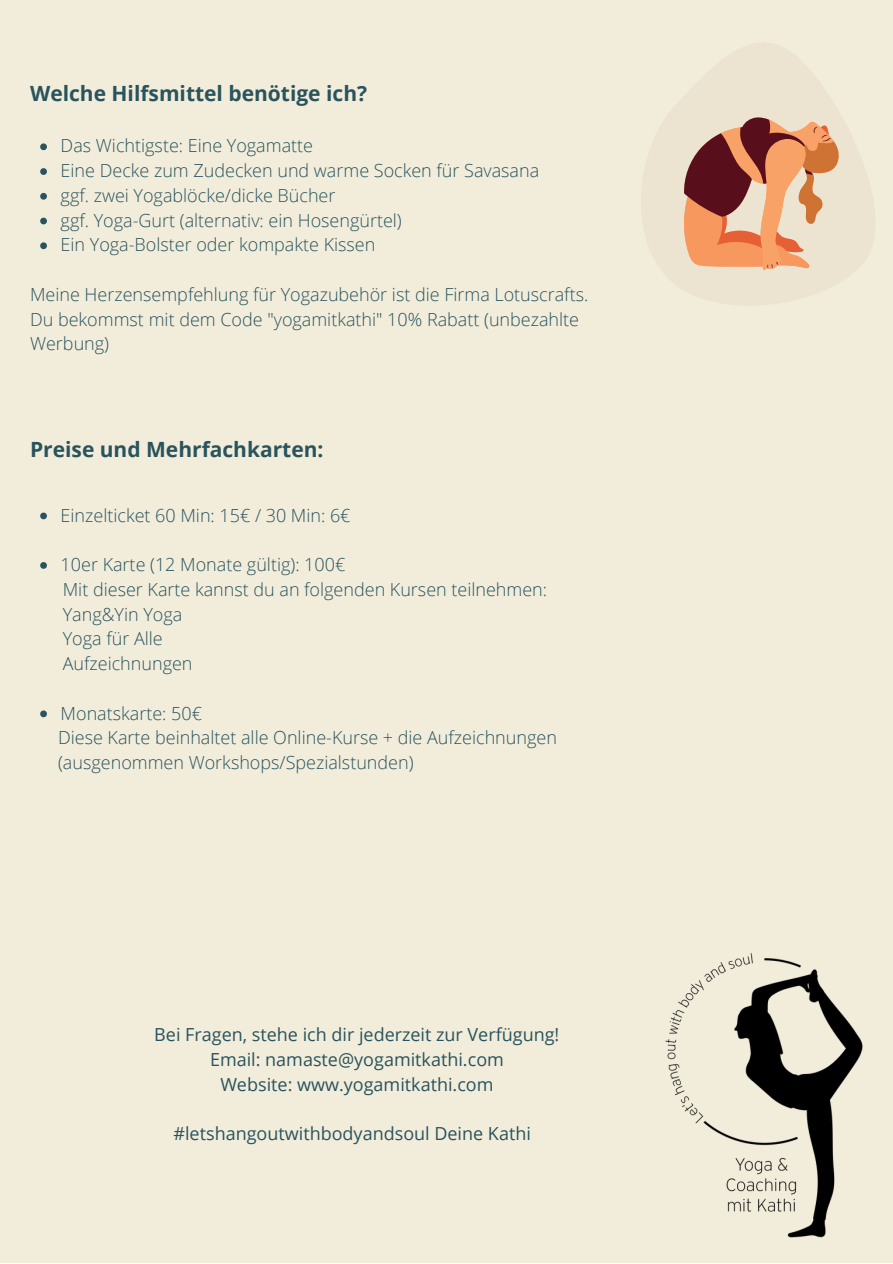
<style>
.page{position:relative;width:893px;height:1264px;background:#fff}
.page>*{position:absolute;margin:0;border:0;box-sizing:border-box;transform-origin:0 0}
.t1{font:700 21px "Open Sans";color:#29535d}
.t2{font:300 18px/24.8px "Open Sans";color:#29535d}
.t3{font:18px/24.8px "Open Sans";color:#29535d;text-align:center}
</style>
<div class="page">
<div style="left:0;top:0;width:892px;height:1262px;background:#f2eddb"></div>
<svg style="left:684px;top:117px;width:154px;height:153px"></svg>
<img style="left:665px;top:953px;width:198px;height:285px">
<svg style="left:40px;top:512px;width:7px;height:7px"></svg>
<svg style="left:40px;top:562px;width:7px;height:7px"></svg>
<svg style="left:40px;top:710px;width:7px;height:7px"></svg>
<svg style="left:40px;top:143px;width:7px;height:7px"></svg>
<svg style="left:40px;top:168px;width:7px;height:7px"></svg>
<svg style="left:40px;top:193px;width:7px;height:7px"></svg>
<svg style="left:40px;top:218px;width:7px;height:6px"></svg>
<svg style="left:40px;top:242px;width:7px;height:7px"></svg>
<p class="t1" style="left:30px;top:78px;width:338px">Welche Hilfsmittel benötige ich?</p>
<p class="t2" style="left:61px;top:133px;width:480px">Das Wichtigste: Eine Yogamatte<br>Eine Decke zum Zudecken und warme Socken für Savasana ggf. zwei Yogablöcke/dicke Bücher<br>ggf. Yoga-Gurt (alternativ: ein Hosengürtel)<br>Ein Yoga-Bolster oder kompakte Kissen</p>
<p class="t2" style="left:30px;top:281px;width:559px">Meine Herzensempfehlung für Yogazubehör ist die Firma Lotuscrafts.<br>Du bekommst mit dem Code "yogamitkathi" 10% Rabatt (unbezahlte<br>Werbung)</p>
<p class="t1" style="left:30px;top:435px;width:295px">Preise und Mehrfachkarten:</p>
<p class="t2" style="left:61px;top:502px;width:291px">Einzelticket 60 Min: 15€ / 30 Min: 6€</p>
<p class="t2" style="left:61px;top:551px;width:286px">10er Karte (12 Monate gültig): 100€</p>
<p class="t2" style="left:63px;top:576px;width:486px">Mit dieser Karte kannst du an folgenden Kursen teilnehmen:<br>Yang&amp;Yin Yoga<br>Yoga für Alle<br>Aufzeichnungen</p>
<p class="t2" style="left:61px;top:700px;width:143px">Monatskarte: 50€</p>
<p class="t2" style="left:58px;top:725px;width:500px">Diese Karte beinhaltet alle Online-Kurse + die Aufzeichnungen (ausgenommen Workshops/Spezialstunden)</p>
<p class="t3" style="left:154px;top:1021px;width:406px">Bei Fragen, stehe ich dir jederzeit zur Verfügung!<br>Email: namaste@yogamitkathi.com<br>Website: www.yogamitkathi.com</p>
<p class="t3" style="left:173px;top:1120px;width:359px">#letshangoutwithbodyandsoul Deine Kathi</p>
</div>
